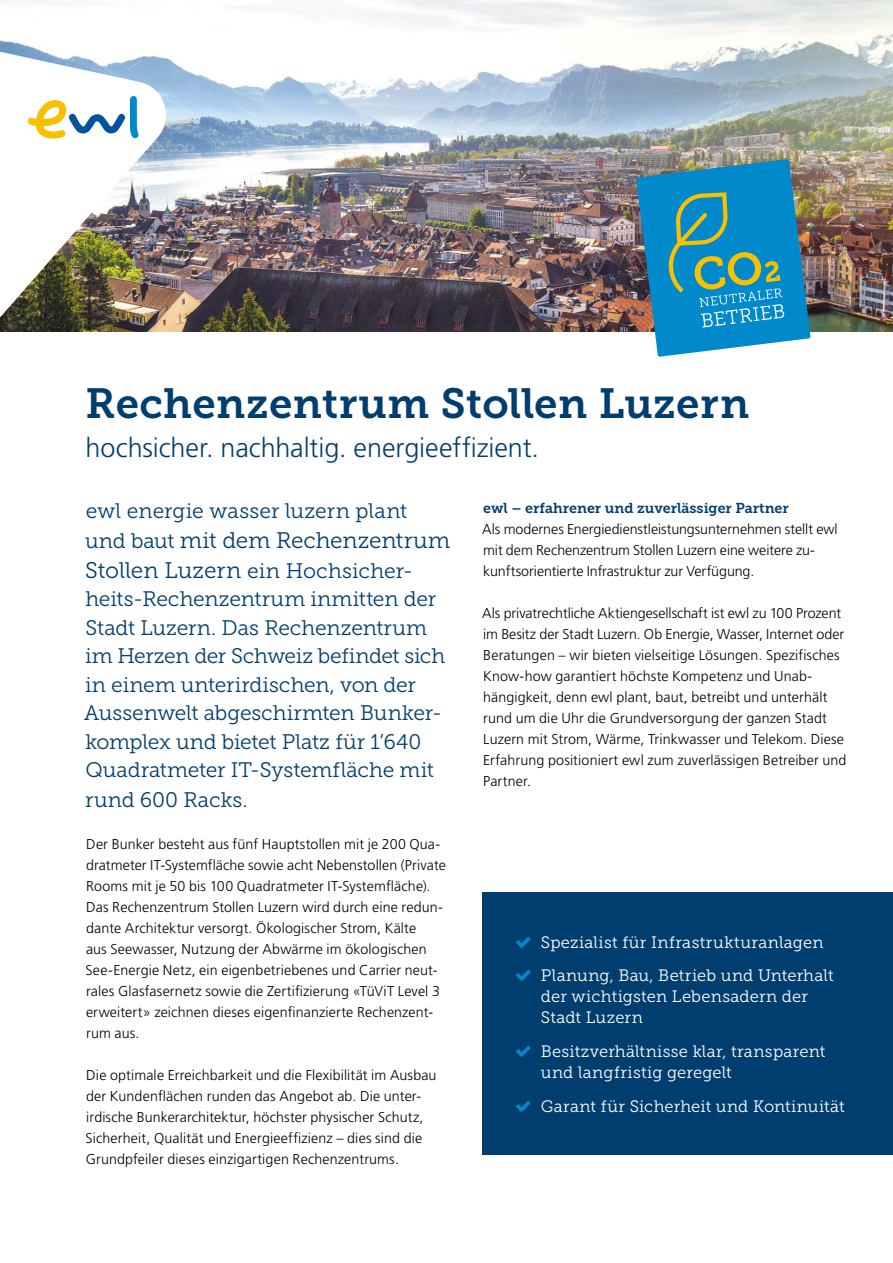
<style>
.page{position:relative;width:893px;height:1263px;background:#fff}
.page>*{position:absolute;margin:0;border:0;box-sizing:border-box;transform-origin:0 0}
.t1{font:42px "Museo Slab 700";letter-spacing:.01em;color:#003e6f}
.t2{font:300 27px "Frutiger LT Std";color:#003e6f}
.t3{font:22.5px "Museo Slab 300";letter-spacing:-.01em;color:#003e6f}
.t4{font:21px/28.7px "Museo Slab 300";letter-spacing:-.005em;color:#003e6f}
.t5{font:16.5px/21px "Museo Slab 300";letter-spacing:.015em;color:#fff}
.t6{font:300 14.25px/21px "Frutiger LT Std";letter-spacing:.01em;color:#000}
.t7{font:14.25px "Museo Slab 700";color:#003e6f}
.s1{font-size:21px}
.s2{font-size:22.5px}
</style>
<div class="page">
<div style="left:483px;top:892px;width:410px;height:263px;background:#003e6f"></div>
<img style="left:0;top:0;width:893px;height:331px">
<img style="left:0;top:49px;width:167px;height:283px">
<svg style="left:28px;top:96px;width:111px;height:43px"></svg>
<img style="left:636px;top:159px;width:175px;height:198px">
<h1 class="t1" style="left:86px;top:380px;width:665px">Rechenzentrum Stollen Luzern</h1>
<h2 class="t2" style="left:86px;top:433px;width:455px">hochsicher. nachhaltig. energieeffizient.</h2>
<h3 class="t4" style="left:86px;top:496px;width:323px">ewl energie wasser luzern plant</h3>
<h3 class="t3" style="left:85px;top:527px;width:367px"><span class="s1">und baut</span> mit dem Rechenzentrum</h3>
<p class="t4" style="left:84px;top:556px;width:362px"><span class="s2">Stollen Luzern</span> ein Hochsicher&shy;heits-Rechenzentrum inmitten der<br>Stadt Luzern. Das Rechenzentrum im Herzen der Schweiz befindet sich in einem unterirdischen, von der<br>Aussenwelt abgeschirmten Bunker&shy;komplex und bietet Platz für 1’640<br>Quadratmeter IT-Systemfläche mit rund 600 Racks.</p>
<p class="t6" style="left:86px;top:834px;width:362px">Der Bunker besteht aus fünf Hauptstollen mit je 200 Qua&shy;dratmeter IT-Systemfläche sowie acht Nebenstollen (Private Rooms mit je 50 bis 100 Quadratmeter IT-Systemfläche).<br>Das Rechenzentrum Stollen Luzern wird durch eine redun&shy;dante Architektur versorgt. Ökologischer Strom, Kälte<br>aus Seewasser, Nutzung der Abwärme im ökologischen See-Energie Netz, ein eigenbetriebenes und Carrier neut&shy;rales Glasfasernetz sowie die Zertifizierung «TüViT Level 3 erweitert» zeichnen dieses eigenfinanzierte Rechenzent&shy;rum aus.</p>
<p class="t6" style="left:86px;top:1065px;width:352px">Die optimale Erreichbarkeit und die Flexibilität im Ausbau der Kundenflächen runden das Angebot ab. Die unter&shy;irdische Bunkerarchitektur, höchster physischer Schutz, Sicherheit, Qualität und Energieeffizienz – dies sind die Grundpfeiler dieses einzigartigen Rechenzentrums.</p>
<p class="t7" style="left:483px;top:499px;width:307px">ewl – erfahrener und zuverlässiger Partner</p>
<p class="t6" style="left:482px;top:518px;width:357px">Als modernes Energiedienstleistungsunternehmen stellt ewl mit dem Rechenzentrum Stollen Luzern eine weitere zu&shy;kunftsorientierte Infrastruktur zur Verfügung.</p>
<p class="t6" style="left:482px;top:602px;width:366px">Als privatrechtliche Aktiengesellschaft ist ewl zu 100 Prozent im Besitz der Stadt Luzern. Ob Energie, Wasser, Internet oder Beratungen – wir bieten vielseitige Lösungen. Spezifisches Know-how garantiert höchste Kompetenz und Unab&shy;hängigkeit, denn ewl plant, baut, betreibt und unterhält rund um die Uhr die Grundversorgung der ganzen Stadt Luzern mit Strom, Wärme, Trinkwasser und Telekom. Diese Erfahrung positioniert ewl zum zuverlässigen Betreiber und Partner.</p>
<p class="t5" style="left:541px;top:925px;width:294px;line-height:33.8px">Spezialist für Infrastrukturanlagen<br>Planung, Bau, Betrieb und Unterhalt</p>
<p class="t5" style="left:541px;top:986px;width:269px">der wichtigsten Lebensadern der<br>Stadt Luzern</p>
<p class="t5" style="left:541px;top:1041px;width:286px">Besitzverhältnisse klar, transparent und langfristig geregelt</p>
<p class="t5" style="left:541px;top:1096px;width:305px">Garant für Sicherheit und Kontinuität</p>
</div>
